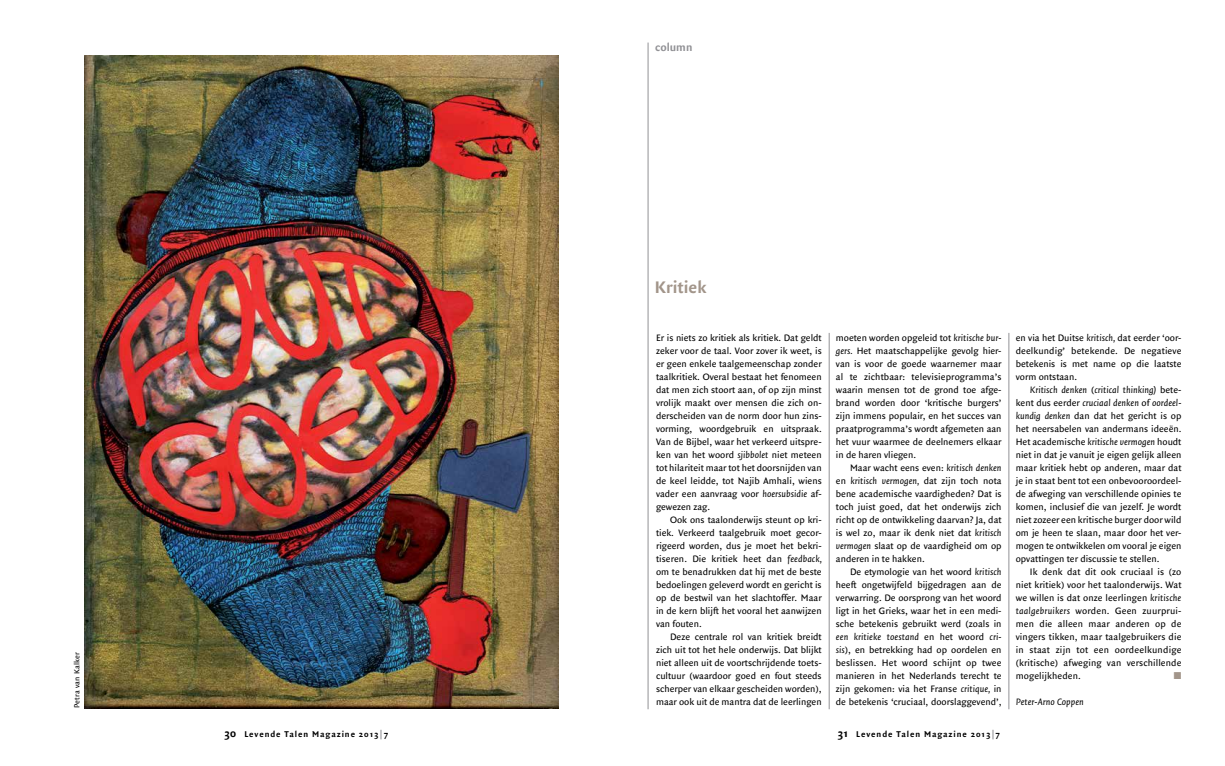
<style>
.page{position:relative;width:1225px;height:766px;background:#fff}
.page>*{position:absolute;margin:0;border:0;box-sizing:border-box;transform-origin:0 0}
.t1{font:700 18px "Quadraat Sans";color:#a2958a}
.t2{font:700 12px "Quadraat Sans";color:#919195}
.t3{font:10px/13px "Quadraat Sans";color:#000;text-align:justify}
.t4{font:italic 10px "Quadraat Sans";color:#000}
.t5{font:10px "Zapf Dingbats ITC";color:#a2958a}
.t6{font:700 9px "Quadraat Sans";letter-spacing:.1em;color:#000}
.t7{font:8px "Quadraat Sans";letter-spacing:.025em;color:#000}
.s1{font-style:italic}
.s2{font-size:12px}
.s3{color:#919195}
</style>
<div class="page">
<img style="left:84px;top:56px;width:474px;height:652px">
<hr style="left:1008px;top:333px;width:1px;height:376px;background:#919195">
<hr style="left:829px;top:333px;width:1px;height:376px;background:#919195">
<hr style="left:648px;top:43px;width:1px;height:666px;background:#919195">
<p class="t7" style="left:72px;top:708px;width:58px;rotate:-90deg">Petra van Kalker</p>
<p class="t2" style="left:655px;top:40px;width:39px">column</p>
<h1 class="t1" style="left:654px;top:277px;width:53px">Kritiek</h1>
<p class="t3" style="left:656px;top:331px;width:167px">Er is niets zo kritiek als kritiek. Dat geldt zeker voor de taal. Voor zover ik weet, is er geen enkele taalgemeenschap zonder taalkritiek. Overal bestaat het fenomeen dat men zich stoort aan, of op zijn minst vrolijk maakt over mensen die zich on&shy;derscheiden van de norm door hun zins&shy;vorming, woordgebruik en uitspraak.<br>Van de Bijbel, waar het verkeerd uitspre&shy;ken van het woord <span class="s1">sjibbolet</span> niet meteen tot hilariteit maar tot het doorsnijden van de keel leidde, tot Najib Amhali, wiens vader een aanvraag voor <span class="s1">hoersubsidie</span> af&shy;gewezen zag.</p>
<p class="t3" style="left:656px;top:513px;width:167px;text-indent:14px">Ook ons taalonderwijs steunt op kri&shy;tiek. Verkeerd taalgebruik moet gecor&shy;rigeerd worden, dus je moet het bekri&shy;tiseren. Die kritiek heet dan <span class="s1">feedback, </span>om te benadrukken dat hij met de beste bedoelingen geleverd wordt en gericht is op de bestwil van het slachtoffer. Maar in de kern blijft het vooral het aanwijzen van fouten.</p>
<p class="t3" style="left:656px;top:630px;width:167px;text-indent:14px">Deze centrale rol van kritiek breidt zich uit tot het hele onderwijs. Dat blijkt niet alleen uit de voortschrijdende toets&shy;cultuur (waardoor goed en fout steeds scherper van elkaar gescheiden worden), maar ook uit de mantra dat de leerlingen</p>
<p class="t3" style="left:836px;top:331px;width:167px">moeten worden opgeleid tot <span class="s1">kritische bur&shy;gers.</span> Het maatschappelijke gevolg hier&shy;van is voor de goede waarnemer maar al te zichtbaar: televisieprogramma’s waarin mensen tot de grond toe afge&shy;brand worden door ‘kritische burgers’ zijn immens populair, en het succes van praatprogramma’s wordt afgemeten aan het vuur waarmee de deelnemers elkaar in de haren vliegen.</p>
<p class="t3" style="left:836px;top:461px;width:167px;text-indent:14px">Maar wacht eens even: <span class="s1">kritisch denken </span>en <span class="s1">kritisch vermogen,</span> dat zijn toch nota bene academische vaardigheden? Dat is toch juist goed, dat het onderwijs zich richt op de ontwikkeling daarvan? Ja, dat is wel zo, maar ik denk niet dat <span class="s1">kritisch vermogen</span> slaat op de vaardigheid om op anderen in te hakken.</p>
<p class="t3" style="left:836px;top:565px;width:167px;text-indent:14px">De etymologie van het woord <span class="s1">kritisch </span>heeft ongetwijfeld bijgedragen aan de verwarring. De oorsprong van het woord ligt in het Grieks, waar het in een medi&shy;sche betekenis gebruikt werd (zoals in <span class="s1">een kritieke toestand</span> en het woord <span class="s1">cri&shy;sis</span>), en betrekking had op oordelen en beslissen. Het woord schijnt op twee manieren in het Nederlands terecht te zijn gekomen: via het Franse <span class="s1">critique,</span> in de betekenis ‘cruciaal, doorslaggevend’,</p>
<p class="t6" style="left:224px;top:729px;width:166px"><span class="s2">30</span> Levende Talen Magazine 2013<span class="s3">|</span>7</p>
<p class="t6" style="left:837px;top:729px;width:164px"><span class="s2">31</span> Levende Talen Magazine 2013<span class="s3">|</span>7</p>
<p class="t3" style="left:1015px;top:331px;width:167px">en via het Duitse <span class="s1">kritisch,</span> dat eerder ‘oor&shy;deelkundig’ betekende. De negatieve betekenis is met name op die laatste vorm ontstaan.</p>
<p class="t3" style="left:1015px;top:383px;width:167px;text-indent:14px"><span class="s1">Kritisch denken</span> (<span class="s1">critical thinking)</span> bete&shy;kent dus eerder <span class="s1">cruciaal denken</span> of <span class="s1">oordeel&shy;kundig denken</span> dan dat het gericht is op het neersabelen van andermans ideeën.<br>Het academische <span class="s1">kritische vermogen</span> houdt niet in dat je vanuit je eigen gelijk alleen maar kritiek hebt op anderen, maar dat je in staat bent tot een onbevooroordeel&shy;de afweging van verschillende opinies te komen, inclusief die van jezelf. Je wordt niet zozeer een kritische burger door wild om je heen te slaan, maar door het ver&shy;mogen te ontwikkelen om vooral je eigen opvattingen ter discussie te stellen.</p>
<p class="t3" style="left:1015px;top:565px;width:167px;text-indent:14px">Ik denk dat dit ook cruciaal is (zo niet kritiek) voor het taalonderwijs. Wat we willen is dat onze leerlingen <span class="s1">kritische taalgebruikers</span> worden. Geen zuurprui&shy;men die alleen maar anderen op de vingers tikken, maar taalgebruikers die in staat zijn tot een oordeelkundige (kritische) afweging van verschillende mogelijkheden.</p>
<p class="t5" style="left:1173px;top:670px;width:9px">■</p>
<p class="t4" style="left:1015px;top:696px;width:70px">Peter-Arno Coppen</p>
</div>
